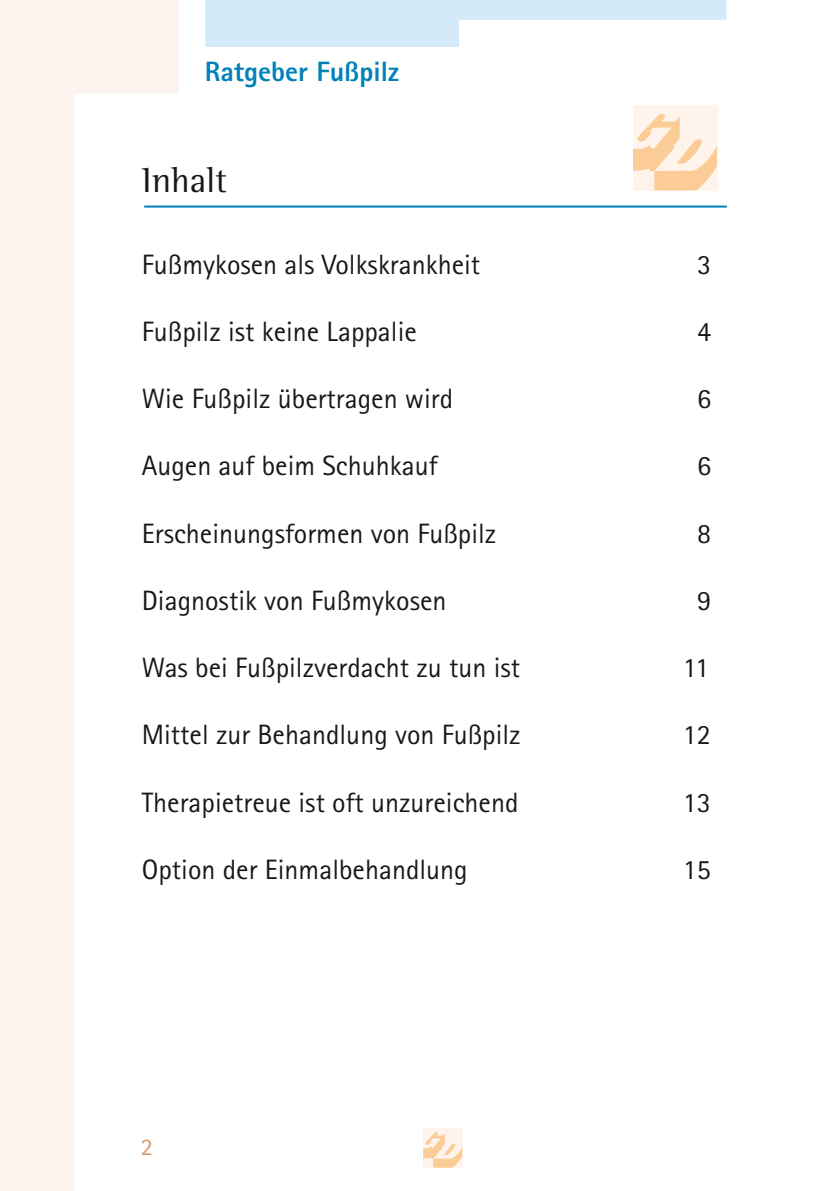
<style>
.page{position:relative;width:840px;height:1191px;background:#fff}
.page>*{position:absolute;margin:0;border:0;box-sizing:border-box;transform-origin:0 0}
.t1{font:36px "Agfa Rotis Semi Serif";color:#1a171c}
.t2{font:28px "Agfa Rotis Sans Serif";color:#1a171c}
.t3{font:800 28px "Agfa Rotis Sans Serif";color:#0082b9}
.t4{font:24px "Agfa Rotis Sans Serif";color:#da9a6a}
</style>
<div class="page">
<svg style="left:205px;top:0;width:521px;height:47px"></svg>
<div style="left:74px;top:0;width:105px;height:94px;background:#fdf3ee"></div>
<div style="left:0;top:0;width:74px;height:1191px;background:#fdf3ee"></div>
<div style="left:423px;top:1128px;width:39px;height:39px;background:#fef4ec"></div>
<svg style="left:423px;top:1132px;width:39px;height:35px"></svg>
<hr style="left:144px;top:206px;width:582px;height:2px;background:#0082b9">
<div style="left:632px;top:106px;width:84px;height:85px;background:#fef4ec"></div>
<svg style="left:632px;top:114px;width:84px;height:76px"></svg>
<p class="t3" style="left:205px;top:54px;width:195px">Ratgeber Fußpilz</p>
<p class="t1" style="left:142px;top:159px;width:87px">Inhalt</p>
<p class="t2" style="left:142px;top:248px;width:340px">Fußmykosen als Volkskrankheit</p>
<p class="t2" style="left:696px;top:248px;width:15px">3</p>
<p class="t2" style="left:142px;top:315px;width:276px">Fußpilz ist keine Lappalie</p>
<p class="t2" style="left:696px;top:315px;width:15px">4</p>
<p class="t2" style="left:142px;top:382px;width:313px">Wie Fußpilz übertragen wird</p>
<p class="t2" style="left:696px;top:382px;width:15px">6</p>
<p class="t2" style="left:142px;top:449px;width:297px">Augen auf beim Schuhkauf</p>
<p class="t2" style="left:696px;top:449px;width:15px">6</p>
<p class="t2" style="left:142px;top:516px;width:356px">Erscheinungsformen von Fußpilz</p>
<p class="t2" style="left:696px;top:516px;width:15px">8</p>
<p class="t2" style="left:142px;top:584px;width:306px">Diagnostik von Fußmykosen</p>
<p class="t2" style="left:696px;top:584px;width:15px">9</p>
<p class="t2" style="left:142px;top:651px;width:379px">Was bei Fußpilzverdacht zu tun ist</p>
<p class="t2" style="left:682px;top:651px;width:28px">11</p>
<p class="t2" style="left:142px;top:718px;width:380px">Mittel zur Behandlung von Fußpilz</p>
<p class="t2" style="left:682px;top:718px;width:29px">12</p>
<p class="t2" style="left:142px;top:785px;width:378px">Therapietreue ist oft unzureichend</p>
<p class="t2" style="left:682px;top:785px;width:29px">13</p>
<p class="t2" style="left:142px;top:852px;width:327px">Option der Einmalbehandlung</p>
<p class="t2" style="left:682px;top:852px;width:29px">15</p>
<p class="t4" style="left:141px;top:1133px;width:13px">2</p>
</div>
